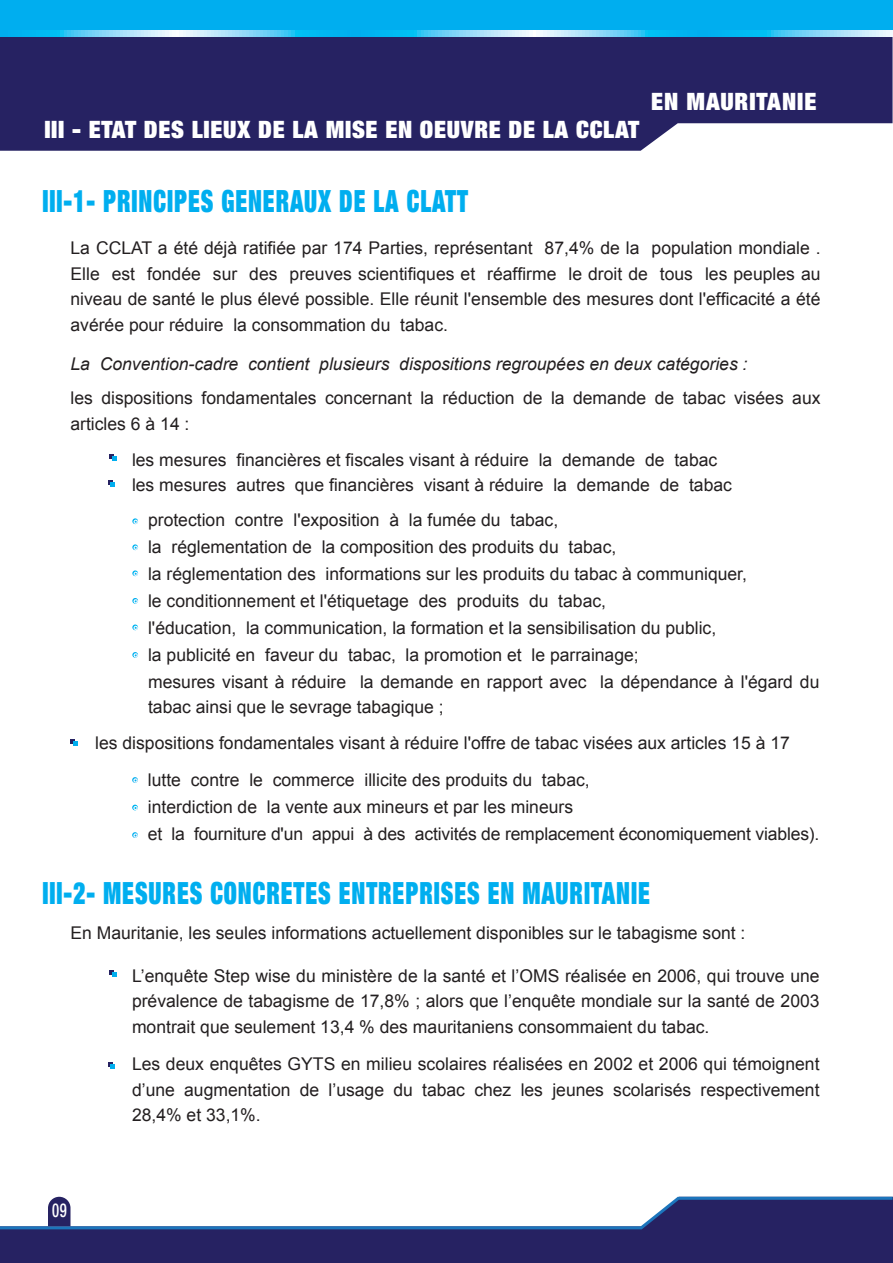
<style>
.page{position:relative;width:893px;height:1263px;background:#fff}
.page>*{position:absolute;margin:0;border:0;box-sizing:border-box;transform-origin:0 0}
.t1{font:900 condensed 30.75px "Helvetica Neue LT Std";letter-spacing:.04em;color:#00aeef;scale:.77 1}
.t2{font:900 condensed 24px "Helvetica Neue LT Std";letter-spacing:.03em;color:#fff}
.t3{font:500 condensed 19.2px "Helvetica Neue LT Std";color:#fff;scale:.77 1}
.t4{font:17.55px/25.5px "Arial";color:#231f20}
.t5{font:italic 17.55px "Arial";color:#231f20}
</style>
<div class="page">
<div style="left:0;top:1229px;width:893px;height:34px;background:#262262"></div>
<svg style="left:0;top:1197px;width:893px;height:32px"></svg>
<svg style="left:0;top:37px;width:893px;height:114px;background:#34306c"></svg>
<div style="left:0;top:0;width:893px;height:32px;background:#00aeef"></div>
<svg style="left:0;top:30px;width:893px;height:7px;background:#66d1f6"></svg>
<svg style="left:109px;top:454px;width:7px;height:7px"></svg>
<svg style="left:108px;top:480px;width:7px;height:7px"></svg>
<svg style="left:109px;top:970px;width:7px;height:7px"></svg>
<svg style="left:108px;top:1062px;width:7px;height:7px"></svg>
<svg style="left:70px;top:739px;width:7px;height:7px"></svg>
<svg style="left:132px;top:518px;width:6px;height:6px"></svg>
<svg style="left:132px;top:544px;width:6px;height:6px"></svg>
<svg style="left:132px;top:570px;width:6px;height:6px"></svg>
<svg style="left:132px;top:598px;width:6px;height:6px"></svg>
<svg style="left:132px;top:624px;width:6px;height:6px"></svg>
<svg style="left:132px;top:652px;width:6px;height:6px"></svg>
<svg style="left:132px;top:777px;width:6px;height:6px"></svg>
<svg style="left:132px;top:805px;width:6px;height:5px"></svg>
<svg style="left:132px;top:832px;width:6px;height:6px"></svg>
<h2 class="t2" style="left:44px;top:114px;width:596px">III - ETAT DES LIEUX DE LA MISE EN OEUVRE DE LA CCLAT</h2>
<h2 class="t2" style="left:651px;top:86px;width:167px">EN MAURITANIE</h2>
<h1 class="t1" style="left:43px;top:182px;width:554px">III-1- PRINCIPES GENERAUX DE LA CLATT</h1>
<p class="t4" style="left:70px;top:236px;width:752px;text-align:justify">La CCLAT a été déjà ratifiée par 174 Parties, représentant 87,4% de la population mondiale .<br>Elle est fondée sur des preuves scientifiques et réaffirme le droit de tous les peuples au niveau de santé le plus élevé possible. Elle réunit l'ensemble des mesures dont l'efficacité a été avérée pour réduire la consommation du tabac.</p>
<p class="t5" style="left:70px;top:352px;width:678px">La Convention-cadre contient plusieurs dispositions regroupées en deux catégories :</p>
<p class="t4" style="left:70px;top:386px;width:751px">les dispositions fondamentales concernant la réduction de la demande de tabac visées aux articles 6 à 14 :</p>
<p class="t4" style="left:132px;top:447px;width:601px">les mesures financières et fiscales visant à réduire la demande de tabac les mesures autres que financières visant à réduire la demande de tabac</p>
<p class="t4" style="left:148px;top:507px;width:673px;line-height:26.8px">protection contre l'exposition à la fumée du tabac,<br>la réglementation de la composition des produits du tabac,<br>la réglementation des informations sur les produits du tabac à communiquer,<br>le conditionnement et l'étiquetage des produits du tabac,<br>l'éducation, la communication, la formation et la sensibilisation du public,<br>la publicité en faveur du tabac, la promotion et le parrainage;<br>mesures visant à réduire la demande en rapport avec la dépendance à l'égard du tabac ainsi que le sevrage tabagique ;</p>
<p class="t4" style="left:95px;top:730px;width:696px">les dispositions fondamentales visant à réduire l'offre de tabac visées aux articles 15 à 17</p>
<p class="t4" style="left:148px;top:767px;width:673px;line-height:27px">lutte contre le commerce illicite des produits du tabac,<br>interdiction de la vente aux mineurs et par les mineurs<br>et la fourniture d'un appui à des activités de remplacement économiquement viables).</p>
<h1 class="t1" style="left:43px;top:873px;width:790px">III-2- MESURES CONCRETES ENTREPRISES EN MAURITANIE</h1>
<p class="t4" style="left:70px;top:920px;width:676px">En Mauritanie, les seules informations actuellement disponibles sur le tabagisme sont :</p>
<p class="t3" style="left:52px;top:1199px;width:21px">09</p>
<p class="t4" style="left:132px;top:963px;width:689px;text-align:justify">L’enquête Step wise du ministère de la santé et l’OMS réalisée en 2006, qui trouve une prévalence de tabagisme de 17,8% ; alors que l’enquête mondiale sur la santé de 2003 montrait que seulement 13,4 % des mauritaniens consommaient du tabac.</p>
<p class="t4" style="left:132px;top:1051px;width:689px;text-align:justify">Les deux enquêtes GYTS en milieu scolaires réalisées en 2002 et 2006 qui témoignent d’une augmentation de l’usage du tabac chez les jeunes scolarisés respectivement 28,4% et 33,1%.</p>
</div>
